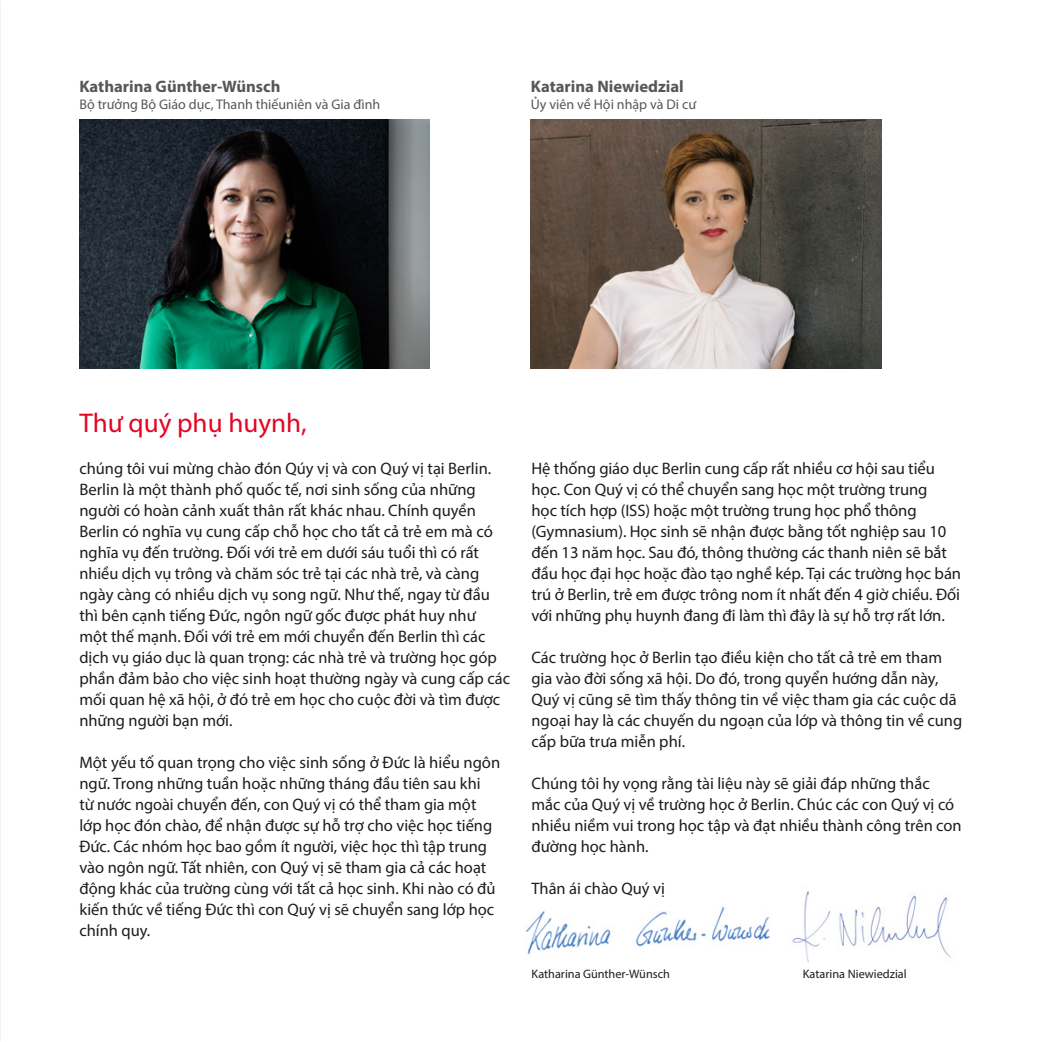
<style>
.page{position:relative;width:1042px;height:1042px;background:#fff}
.page>*{position:absolute;margin:0;border:0;box-sizing:border-box;transform-origin:0 0}
.t1{font:27.12px "Myriad Pro";color:#e40522}
.t2{font:16.62px/21px "Myriad Pro";color:#1d1d1b}
.t3{font:700 16.62px "Myriad Pro";color:#575756}
.t4{font:14px "Myriad Pro";color:#575756}
.t5{font:12.25px "Myriad Pro";color:#1d1d1b}
</style>
<div class="page">
<img style="left:792px;top:891px;width:159px;height:72px">
<img style="left:525px;top:906px;width:245px;height:49px">
<img style="left:79px;top:119px;width:351px;height:250px">
<img style="left:530px;top:119px;width:352px;height:250px">
<p class="t3" style="left:79px;top:75px;width:202px">Katharina Günther-Wünsch</p>
<p class="t4" style="left:79px;top:96px;width:302px">Bộ trưởng Bộ Giáo dục, Thanh thiếuniên và Gia đình</p>
<p class="t3" style="left:531px;top:75px;width:154px">Katarina Niewiedzial</p>
<p class="t4" style="left:531px;top:96px;width:167px">Ủy viên về Hội nhập và Di cư</p>
<h1 class="t1" style="left:79px;top:406px;width:229px">Thư quý phụ huynh,</h1>
<p class="t2" style="left:79px;top:457px;width:432px">chúng tôi vui mừng chào đón Qúy vị và con Quý vị tại Berlin.<br>Berlin là một thành phố quốc tế, nơi sinh sống của những người có hoàn cảnh xuất thân rất khác nhau. Chính quyền Berlin có nghĩa vụ cung cấp chỗ học cho tất cả trẻ em mà có nghĩa vụ đến trường. Đối với trẻ em dưới sáu tuổi thì có rất nhiều dịch vụ trông và chăm sóc trẻ tại các nhà trẻ, và càng ngày càng có nhiều dịch vụ song ngữ. Như thế, ngay từ đầu thì bên cạnh tiếng Đức, ngôn ngữ gốc được phát huy như<br>một thế mạnh. Đối với trẻ em mới chuyển đến Berlin thì các dịch vụ giáo dục là quan trọng: các nhà trẻ và trường học góp phần đảm bảo cho việc sinh hoạt thường ngày và cung cấp các mối quan hệ xã hội, ở đó trẻ em học cho cuộc đời và tìm được những người bạn mới.</p>
<p class="t2" style="left:79px;top:751px;width:422px">Một yếu tố quan trọng cho việc sinh sống ở Đức là hiểu ngôn ngữ. Trong những tuần hoặc những tháng đầu tiên sau khi<br>từ nước ngoài chuyển đến, con Quý vị có thể tham gia một lớp học đón chào, để nhận được sự hỗ trợ cho việc học tiếng Đức. Các nhóm học bao gồm ít người, việc học thì tập trung vào ngôn ngữ. Tất nhiên, con Quý vị sẽ tham gia cả các hoạt động khác của trường cùng với tất cả học sinh. Khi nào có đủ kiến thức về tiếng Đức thì con Quý vị sẽ chuyển sang lớp học chính quy.</p>
<p class="t2" style="left:531px;top:457px;width:431px">Hệ thống giáo dục Berlin cung cấp rất nhiều cơ hội sau tiểu học. Con Quý vị có thể chuyển sang học một trường trung<br>học tích hợp (ISS) hoặc một trường trung học phổ thông (Gymnasium). Học sinh sẽ nhận được bằng tốt nghiệp sau 10 đến 13 năm học. Sau đó, thông thường các thanh niên sẽ bắt đầu học đại học hoặc đào tạo nghề kép. Tại các trường học bán trú ở Berlin, trẻ em được trông nom ít nhất đến 4 giờ chiều. Đối với những phụ huynh đang đi làm thì đây là sự hỗ trợ rất lớn.</p>
<p class="t2" style="left:531px;top:646px;width:432px">Các trường học ở Berlin tạo điều kiện cho tất cả trẻ em tham gia vào đời sống xã hội. Do đó, trong quyển hướng dẫn này, Quý vị cũng sẽ tìm thấy thông tin về việc tham gia các cuộc dã ngoại hay là các chuyến du ngoạn của lớp và thông tin về cung cấp bữa trưa miễn phí.</p>
<p class="t2" style="left:531px;top:772px;width:432px">Chúng tôi hy vọng rằng tài liệu này sẽ giải đáp những thắc mắc của Quý vị về trường học ở Berlin. Chúc các con Quý vị có nhiều niềm vui trong học tập và đạt nhiều thành công trên con đường học hành.</p>
<p class="t2" style="left:531px;top:877px;width:135px">Thân ái chào Quý vị</p>
<p class="t5" style="left:531px;top:966px;width:140px">Katharina Günther-Wünsch</p>
<p class="t5" style="left:803px;top:966px;width:105px">Katarina Niewiedzial</p>
</div>
